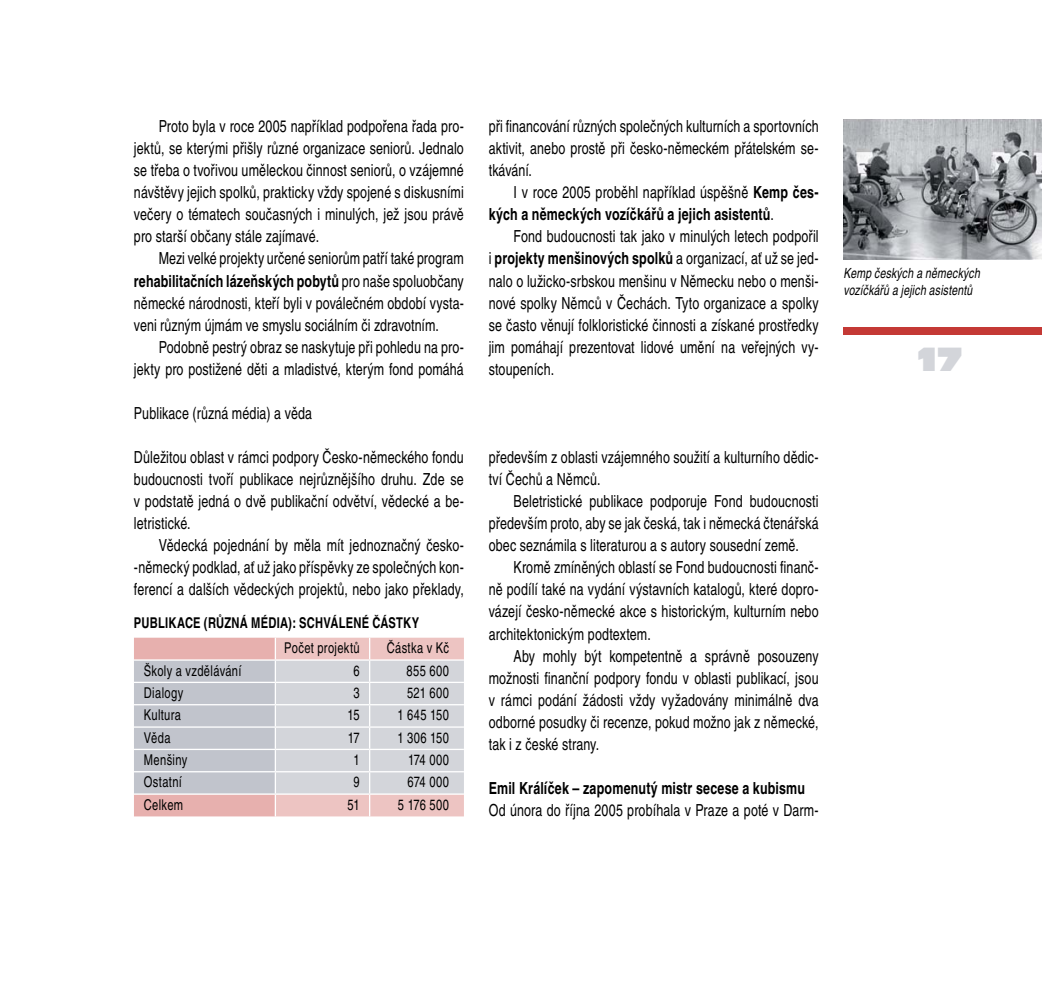
<style>
.page{position:relative;width:1042px;height:993px;background:#fff}
.page>*{position:absolute;margin:0;border:0;box-sizing:border-box;transform-origin:0 0}
.t1{font:35px "Antique Olive Nord DOT";color:#d3d5da}
.t2{font:16.62px/22.1px "Helvetica CE";letter-spacing:.01em;color:#000;text-align:justify;scale:.75 1}
.t3{font:700 16.62px/22.1px "Helvetica CE";letter-spacing:.015em;color:#000;scale:.75 1}
.t4{font:14.88px "Helvetica CE";letter-spacing:.03em;color:#000;scale:.75 1}
.t5{font:700 14.88px "Helvetica CE";letter-spacing:.02em;color:#000;scale:.75 1}
.t6{font:italic 14px/16.8px "Helvetica CE";letter-spacing:.015em;color:#000;scale:.75 1}
.s1{font-weight:700}
.s2{font-weight:400}
</style>
<div class="page">
<div style="left:843px;top:327px;width:199px;height:8px;background:#c43935"></div>
<img style="left:843px;top:119px;width:199px;height:140px">
<svg style="left:134px;top:637px;width:330px;height:179px;background:#d5ccd0"></svg>
<p class="t2" style="left:134px;top:115px;width:441px;text-indent:25px">Proto byla v roce 2005 například podpořena řada pro&shy;jektů, se kterými přišly různé organizace seniorů. Jednalo se třeba o tvořivou uměleckou činnost seniorů, o vzájemné návštěvy jejich spolků, prakticky vždy spojené s diskusními večery o tématech současných i minulých, jež jsou právě pro starší občany stále zajímavé.</p>
<p class="t2" style="left:134px;top:247px;width:441px;text-indent:25px">Mezi velké projekty určené seniorům patří také program <span class="s1">rehabilitačních lázeňských pobytů</span> pro naše spoluobčany německé národnosti, kteří byli v poválečném období vysta&shy;veni různým újmám ve smyslu sociálním či zdravotním.</p>
<p class="t2" style="left:134px;top:336px;width:441px;text-align:right">Podobně pestrý obraz se naskytuje při pohledu na pro&shy;jekty pro postižené děti a mladistvé, kterým fond pomáhá</p>
<p class="t2" style="left:134px;top:402px;width:239px">Publikace (různá média) a věda</p>
<p class="t2" style="left:134px;top:446px;width:441px">Důležitou oblast v rámci podpory Česko-německého fondu budoucnosti tvoří publikace nejrůznějšího druhu. Zde se v podstatě jedná o dvě publikační odvětví, vědecké a be&shy;letristické.</p>
<p class="t2" style="left:134px;top:534px;width:441px;text-indent:25px">Vědecká pojednání by měla mít jednoznačný česko--německý podklad, ať už jako příspěvky ze společných kon&shy;ferencí a dalších vědeckých projektů, nebo jako překlady,</p>
<p class="t5" style="left:134px;top:613px;width:382px">PUBLIKACE (RŮZNÁ MÉDIA): SCHVÁLENÉ ČÁSTKY</p>
<p class="t4" style="left:284px;top:639px;width:102px">Počet projektů</p>
<p class="t4" style="left:387px;top:639px;width:84px">Částka v Kč</p>
<p class="t4" style="left:144px;top:661px;width:132px">Školy a vzdělávání</p>
<p class="t4" style="left:353px;top:661px;width:10px">6</p>
<p class="t4" style="left:406px;top:661px;width:58px">855 600</p>
<p class="t4" style="left:144px;top:684px;width:54px">Dialogy</p>
<p class="t4" style="left:353px;top:684px;width:10px">3</p>
<p class="t4" style="left:407px;top:684px;width:58px">521 600</p>
<p class="t4" style="left:144px;top:706px;width:51px">Kultura</p>
<p class="t4" style="left:347px;top:706px;width:18px">15</p>
<p class="t4" style="left:397px;top:706px;width:70px">1 645 150</p>
<p class="t4" style="left:144px;top:728px;width:37px">Věda</p>
<p class="t4" style="left:348px;top:728px;width:17px">17</p>
<p class="t4" style="left:397px;top:728px;width:70px">1 306 150</p>
<p class="t4" style="left:144px;top:751px;width:59px">Menšiny</p>
<p class="t4" style="left:353px;top:751px;width:10px">1</p>
<p class="t4" style="left:408px;top:751px;width:56px">174 000</p>
<p class="t4" style="left:144px;top:773px;width:52px">Ostatní</p>
<p class="t4" style="left:353px;top:773px;width:10px">9</p>
<p class="t4" style="left:407px;top:773px;width:57px">674 000</p>
<p class="t4" style="left:144px;top:795px;width:54px">Celkem</p>
<p class="t4" style="left:348px;top:795px;width:18px">51</p>
<p class="t4" style="left:398px;top:795px;width:70px">5 176 500</p>
<p class="t2" style="left:489px;top:115px;width:441px">při financování různých společných kulturních a sportovních aktivit, anebo prostě při česko-německém přátelském se&shy;tkávání.</p>
<p class="t3" style="left:489px;top:181px;width:441px;text-indent:25px"><span class="s2">I v roce 2005 proběhl například úspěšně</span> Kemp čes&shy;kých a německých vozíčkářů a jejich asistentů<span class="s2">.</span></p>
<p class="t2" style="left:489px;top:225px;width:441px;text-indent:25px">Fond budoucnosti tak jako v minulých letech podpořil i <span class="s1">projekty menšinových spolků</span> a organizací, ať už se jed&shy;nalo o lužicko-srbskou menšinu v Německu nebo o menši&shy;nové spolky Němců v Čechách. Tyto organizace a spolky se často věnují folkloristické činnosti a získané prostředky jim pomáhají prezentovat lidové umění na veřejných vy&shy;stoupeních.</p>
<p class="t2" style="left:489px;top:446px;width:441px">především z oblasti vzájemného soužití a kulturního dědic&shy;tví Čechů a Němců.</p>
<p class="t2" style="left:489px;top:490px;width:441px;text-indent:25px">Beletristické publikace podporuje Fond budoucnosti především proto, aby se jak česká, tak i německá čtenářská obec seznámila s literaturou a s autory sousední země.</p>
<p class="t2" style="left:489px;top:556px;width:441px;text-indent:25px">Kromě zmíněných oblastí se Fond budoucnosti finanč&shy;ně podílí také na vydání výstavních katalogů, které dopro&shy;vázejí česko-německé akce s historickým, kulturním nebo architektonickým podtextem.</p>
<p class="t2" style="left:489px;top:644px;width:441px;text-indent:25px">Aby mohly být kompetentně a správně posouzeny možnosti finanční podpory fondu v oblasti publikací, jsou v rámci podání žádosti vždy vyžadovány minimálně dva odborné posudky či recenze, pokud možno jak z německé, tak i z české strany.</p>
<p class="t3" style="left:489px;top:776px;width:423px">Emil Králíček – zapomenutý mistr secese a kubismu</p>
<p class="t2" style="left:489px;top:799px;width:441px">Od února do října 2005 probíhala v Praze a poté v Darm-</p>
<p class="t6" style="left:843px;top:265px;width:183px">Kemp českých a německých vozíčkářů a jejich asistentů</p>
<h1 class="t1" style="left:918px;top:339px;width:46px">17</h1>
</div>
